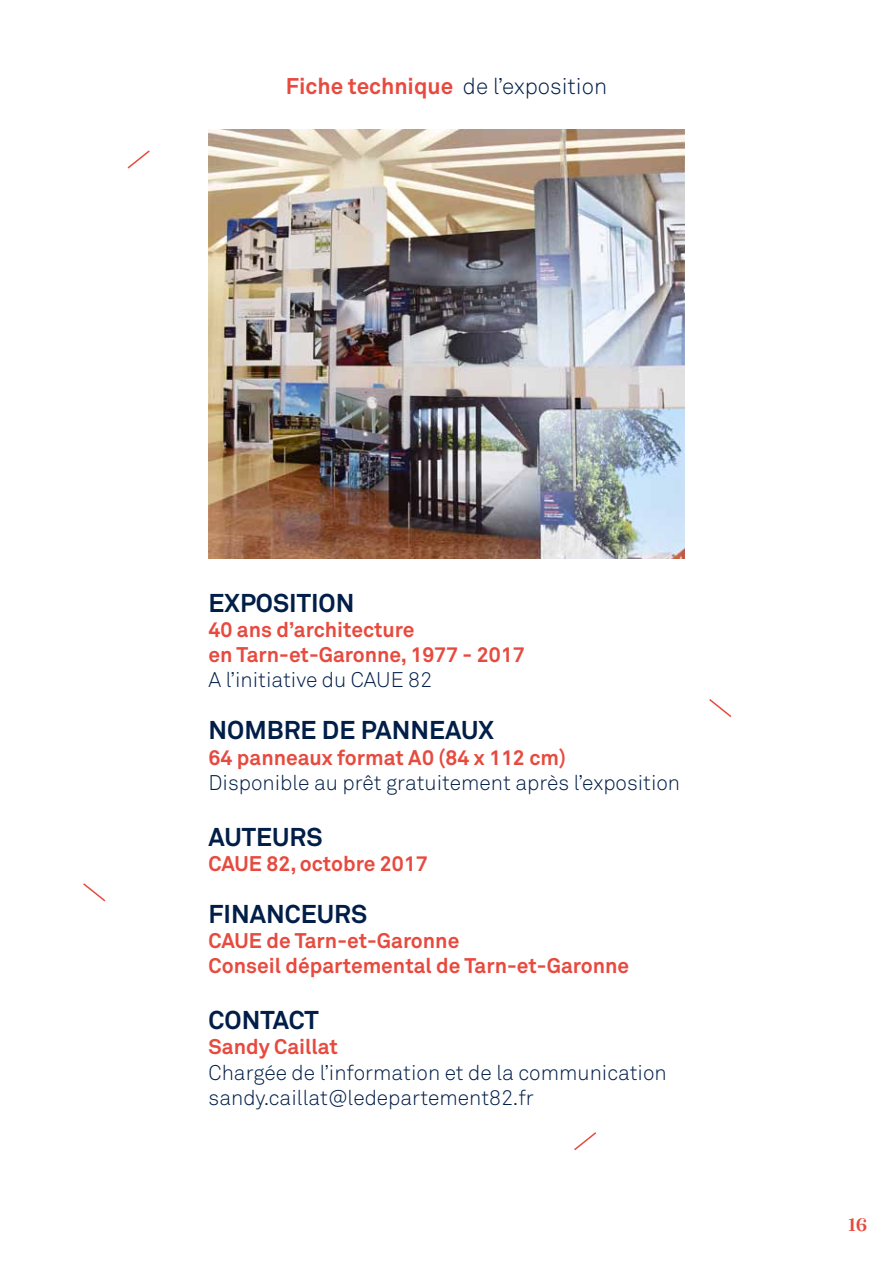
<style>
.page{position:relative;width:893px;height:1263px;background:#fff}
.page>*{position:absolute;margin:0;border:0;box-sizing:border-box;transform-origin:0 0}
.t1{font:700 25.5px "Akkurat Pro";color:#001e48}
.t2{font:700 22.5px "Akkurat Pro";color:#e74a3e}
.t3{font:700 21px/25.2px "Akkurat Pro";color:#e74a3e}
.t4{font:21px/25.2px "Akkurat Light Pro";color:#001e48}
.t5{font:700 18px "TT Pubs Stencil";color:#e74a3e}
.s1{font-family:"Akkurat Light Pro";font-weight:400;color:#001e48}
</style>
<div class="page">
<svg style="left:127px;top:150px;width:23px;height:19px"></svg>
<svg style="left:709px;top:699px;width:23px;height:18px"></svg>
<svg style="left:83px;top:883px;width:23px;height:19px"></svg>
<svg style="left:574px;top:1132px;width:23px;height:19px"></svg>
<img style="left:209px;top:130px;width:475px;height:429px">
<p class="t2" style="left:286px;top:72px;width:323px">Fiche technique <span class="s1">de l’exposition</span></p>
<p class="t1" style="left:209px;top:587px;width:147px">EXPOSITION</p>
<p class="t3" style="left:209px;top:617px;width:318px">40 ans d’architecture<br>en Tarn-et-Garonne, 1977 - 2017</p>
<p class="t4" style="left:209px;top:668px;width:225px">A l’initiative du CAUE 82</p>
<p class="t1" style="left:209px;top:714px;width:287px">NOMBRE DE PANNEAUX</p>
<p class="t3" style="left:209px;top:745px;width:359px">64 panneaux format A0 (84 x 112 cm)</p>
<p class="t4" style="left:209px;top:770px;width:473px">Disponible au prêt gratuitement après l’exposition</p>
<p class="t1" style="left:209px;top:821px;width:115px">AUTEURS</p>
<p class="t3" style="left:209px;top:851px;width:221px">CAUE 82, octobre 2017</p>
<p class="t1" style="left:209px;top:898px;width:160px">FINANCEURS</p>
<p class="t3" style="left:209px;top:928px;width:422px">CAUE de Tarn-et-Garonne<br>Conseil départemental de Tarn-et-Garonne</p>
<p class="t1" style="left:209px;top:1004px;width:112px">CONTACT</p>
<p class="t3" style="left:209px;top:1035px;width:131px">Sandy Caillat</p>
<p class="t4" style="left:209px;top:1060px;width:460px">Chargée de l’information et de la communication sandy.caillat@ledepartement82.fr</p>
<p class="t5" style="left:848px;top:1212px;width:21px">16</p>
</div>
